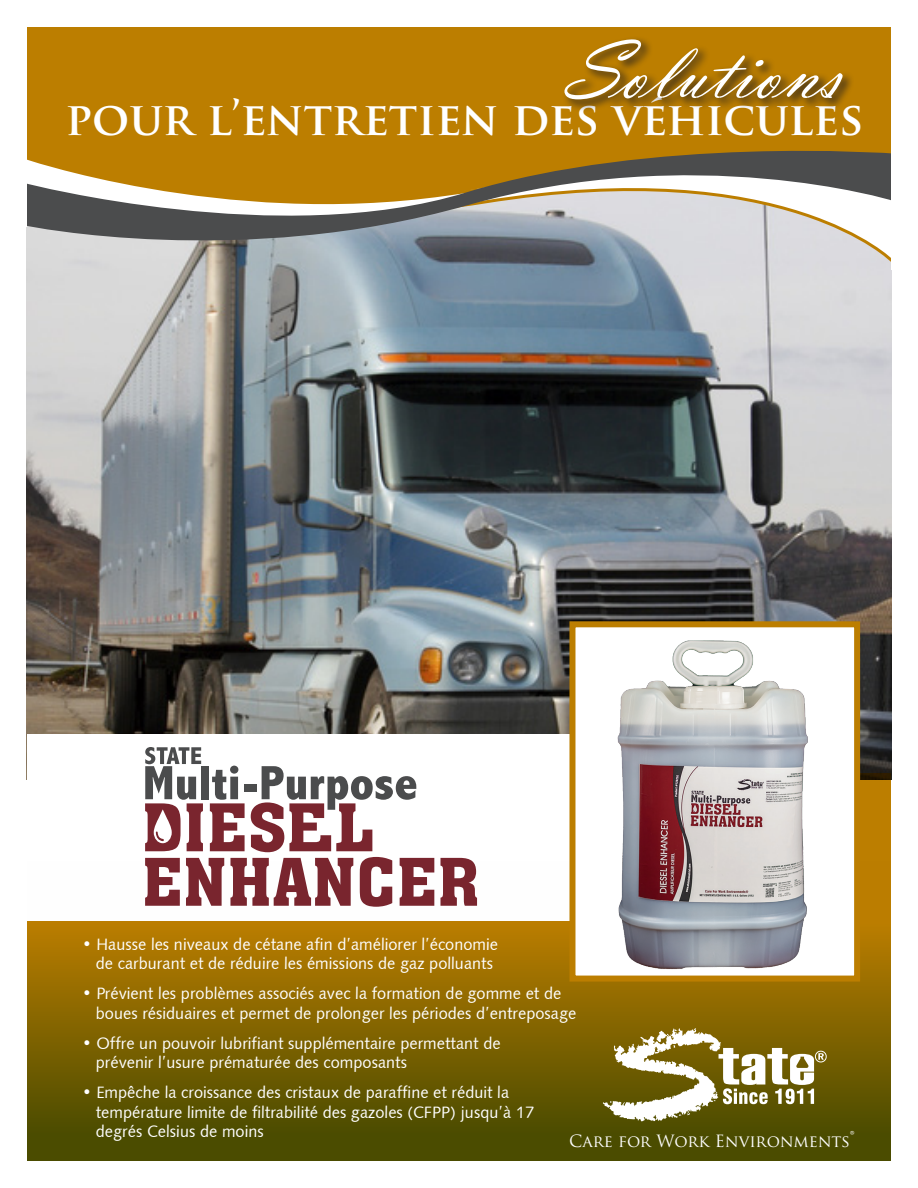
<style>
.page{position:relative;width:918px;height:1188px;background:#fff}
.page>*{position:absolute;margin:0;border:0;box-sizing:border-box;transform-origin:0 0}
.t1{font:85.5px "Vladimir Scr D";color:#fff}
.t2{font:700 45px "Trajan Pro";color:#fff}
.t3{font:16.5px "Humanist 531 BT Roman A";color:#fff}
.t4{font:16.5px "Trajan Pro";color:#fff}
.s1{font-size:21px}
</style>
<div class="page">
<img style="left:27px;top:270px;width:864px;height:503px">
<div style="left:27px;top:734px;width:553px;height:187px;background:#fff"></div>
<svg style="left:440px;top:858px;width:33px;height:4px"></svg>
<svg style="left:145px;top:747px;width:289px;height:115px"></svg>
<svg style="left:27px;top:862px;width:864px;height:299px;background:#8a701f"></svg>
<div style="left:27px;top:27px;width:864px;height:109px;background:#bc7e00"></div>
<svg style="left:27px;top:136px;width:864px;height:134px;background:#ab9a74"></svg>
<div style="left:562px;top:36px;width:293px;height:76px;background:#231f20;opacity:.75"></div>
<div style="left:572px;top:624px;width:285px;height:355px;background:#fff"></div>
<img style="left:617px;top:640px;width:191px;height:330px">
<div style="left:569px;top:621px;width:291px;height:361px;border:6px solid #bc7e00"></div>
<svg style="left:603px;top:1028px;width:224px;height:93px"></svg>
<p class="t1" style="left:564px;top:21px;width:279px">Solutions</p>
<p class="t2" style="left:65px;top:91px;width:800px">POUR L’ENTRETIEN DES VÉHICULES</p>
<p class="t3" style="left:82px;top:934px;width:418px">• Hausse les niveaux de cétane afin d’améliorer l’économie</p>
<p class="t3" style="left:96px;top:953px;width:399px">de carburant et de réduire les émissions de gaz polluants</p>
<p class="t3" style="left:82px;top:983px;width:481px">• Prévient les problèmes associés avec la formation de gomme et de</p>
<p class="t3" style="left:96px;top:1003px;width:482px">boues résiduaires et permet de prolonger les périodes d’entreposage</p>
<p class="t3" style="left:82px;top:1033px;width:420px">• Offre un pouvoir lubrifiant supplémentaire permettant de</p>
<p class="t3" style="left:96px;top:1052px;width:313px">prévenir l’usure prématurée des composants</p>
<p class="t3" style="left:82px;top:1082px;width:429px">• Empêche la croissance des cristaux de paraffine et réduit la</p>
<p class="t3" style="left:96px;top:1102px;width:440px">température limite de filtrabilité des gazoles (CFPP) jusqu’à 17</p>
<p class="t3" style="left:96px;top:1121px;width:170px">degrés Celsius de moins</p>
<p class="t4" style="left:569px;top:1130px;width:287px">Care for Work Environments<span class="s1">®</span></p>
</div>
